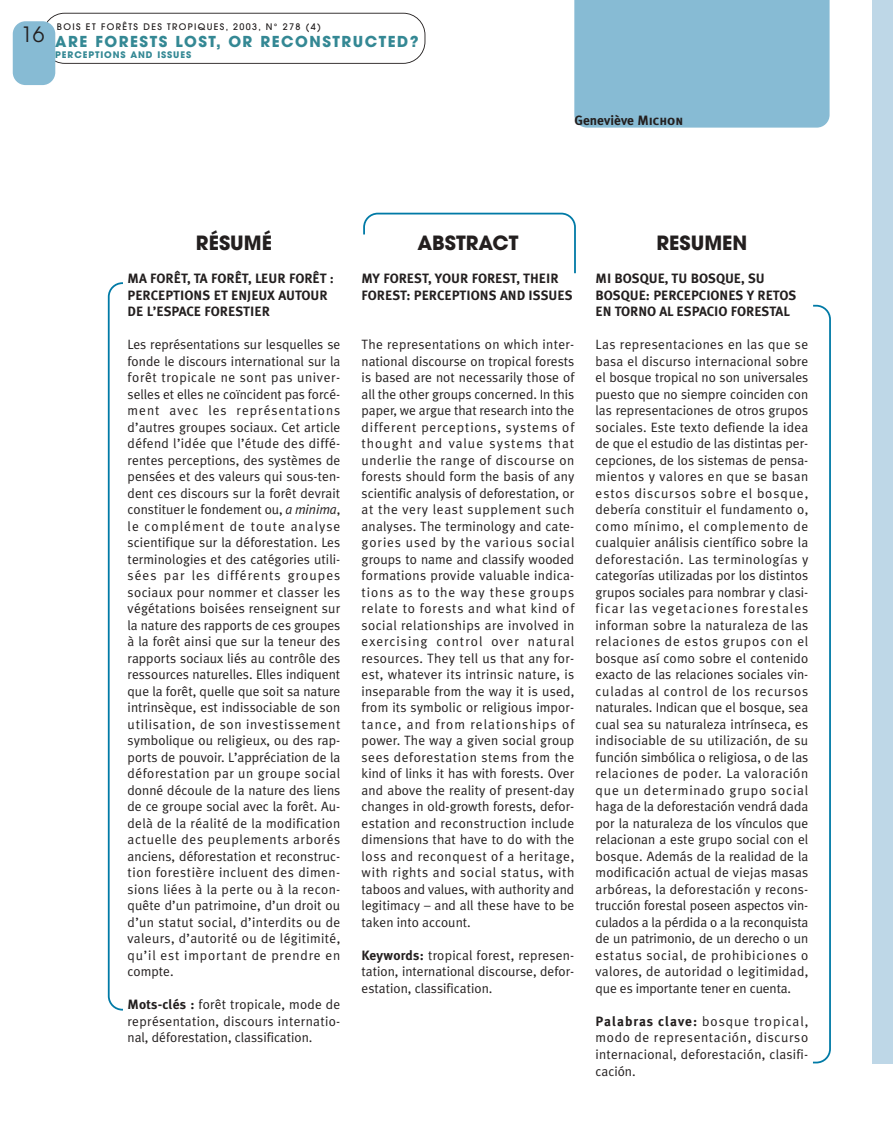
<style>
.page{position:relative;width:893px;height:1148px;background:#fff}
.page>*{position:absolute;margin:0;border:0;box-sizing:border-box;transform-origin:0 0}
.t1{font:21px "Avant Garde";color:#231f1f}
.t2{font:700 19.5px "Avant Garde";color:#231f1f}
.t3{font:700 15px "Avant Garde";letter-spacing:.1em;color:#348894}
.t4{font:13.5px/16.5px "Meta Plus Normal";letter-spacing:.005em;color:#231f1f;text-align:justify}
.t5{font:700 13.5px/16.5px "Meta Plus";color:#231f1f}
.t6{font:500 9px "Avant Garde";letter-spacing:.15em;color:#231f1f}
.t7{font:700 9px "Avant Garde";letter-spacing:.1em;color:#348894}
.s1{font-family:"Meta Plus Bold Caps";font-weight:400}
.s2{font-style:italic}
.s3{font-family:"Meta Plus";font-weight:700}
</style>
<div class="page">
<div style="left:872px;top:0;width:20px;height:1063px;background:#bed7e7"></div>
<svg style="left:108px;top:282px;width:15px;height:728px"></svg>
<svg style="left:813px;top:305px;width:17px;height:758px"></svg>
<svg style="left:46px;top:13px;width:379px;height:51px"></svg>
<div style="left:13px;top:21px;width:42px;height:64px;background:#87bbd4;border-radius:13px"></div>
<div style="left:574px;top:0;width:255px;height:128px;background:#87bbd4"></div>
<h1 class="t1" style="left:21px;top:26px;width:25px">16</h1>
<p class="t6" style="left:57px;top:23px;width:266px">BOIS ET FORÊTS DES TROPIQUES, 2003, N° 278 (4)</p>
<p class="t7" style="left:55px;top:51px;width:137px">PERCEPTIONS AND ISSUES</p>
<p class="t3" style="left:55px;top:36px;width:365px">ARE FORESTS LOST, OR RECONSTRUCTED?</p>
<p class="t5" style="left:574px;top:113px;width:110px">Geneviève <span class="s1">Michon</span></p>
<h2 class="t2" style="left:196px;top:236px;width:77px">RÉSUMÉ</h2>
<p class="t5" style="left:128px;top:271px;width:208px">MA FORÊT, TA FORÊT, LEUR FORÊT :<br>PERCEPTIONS ET ENJEUX AUTOUR<br>DE L’ESPACE FORESTIER</p>
<p class="t4" style="left:128px;top:337px;width:214px">Les représentations sur lesquelles se fonde le discours international sur la forêt tropicale ne sont pas univer&shy;selles et elles ne coïncident pas forcé&shy;ment avec les représentations d’autres groupes sociaux. Cet article défend l’idée que l’étude des diffé&shy;rentes perceptions, des systèmes de pensées et des valeurs qui sous-ten&shy;dent ces discours sur la forêt devrait constituer le fondement ou, <span class="s2">a minima</span>, le complément de toute analyse scientifique sur la déforestation. Les terminologies et des catégories utili&shy;sées par les différents groupes sociaux pour nommer et classer les végétations boisées renseignent sur la nature des rapports de ces groupes à la forêt ainsi que sur la teneur des rapports sociaux liés au contrôle des ressources naturelles. Elles indiquent que la forêt, quelle que soit sa nature intrinsèque, est indissociable de son utilisation, de son investissement symbolique ou religieux, ou des rap&shy;ports de pouvoir. L’appréciation de la déforestation par un groupe social donné découle de la nature des liens de ce groupe social avec la forêt. Au&shy;delà de la réalité de la modification actuelle des peuplements arborés anciens, déforestation et reconstruc&shy;tion forestière incluent des dimen&shy;sions liées à la perte ou à la recon&shy;quête d’un patrimoine, d’un droit ou d’un statut social, d’interdits ou de valeurs, d’autorité ou de légitimité, qu’il est important de prendre en compte.</p>
<p class="t4" style="left:128px;top:997px;width:214px"><span class="s3">Mots-clés :</span> forêt tropicale, mode de représentation, discours internatio&shy;nal, déforestation, classification.</p>
<h2 class="t2" style="left:417px;top:236px;width:102px">ABSTRACT</h2>
<p class="t5" style="left:361px;top:271px;width:212px">MY FOREST, YOUR FOREST, THEIR<br>FOREST: PERCEPTIONS AND ISSUES</p>
<p class="t4" style="left:361px;top:337px;width:214px">The representations on which inter&shy;national discourse on tropical forests is based are not necessarily those of all the other groups concerned. In this paper, we argue that research into the different perceptions, systems of thought and value systems that underlie the range of discourse on forests should form the basis of any scientific analysis of deforestation, or at the very least supplement such analyses. The terminology and cate&shy;gories used by the various social groups to name and classify wooded formations provide valuable indica&shy;tions as to the way these groups relate to forests and what kind of social relationships are involved in exercising control over natural resources. They tell us that any for&shy;est, whatever its intrinsic nature, is inseparable from the way it is used, from its symbolic or religious impor&shy;tance, and from relationships of power. The way a given social group sees deforestation stems from the kind of links it has with forests. Over and above the reality of present-day changes in old-growth forests, defor&shy;estation and reconstruction include dimensions that have to do with the loss and reconquest of a heritage, with rights and social status, with taboos and values, with authority and legitimacy – and all these have to be taken into account.</p>
<p class="t4" style="left:361px;top:948px;width:214px"><span class="s3">Keywords:</span> tropical forest, represen&shy;tation, international discourse, defor&shy;estation, classification.</p>
<h2 class="t2" style="left:656px;top:236px;width:92px">RESUMEN</h2>
<p class="t5" style="left:595px;top:271px;width:202px">MI BOSQUE, TU BOSQUE, SU<br>BOSQUE: PERCEPCIONES Y RETOS<br>EN TORNO AL ESPACIO FORESTAL</p>
<p class="t4" style="left:595px;top:337px;width:214px">Las representaciones en las que se basa el discurso internacional sobre el bosque tropical no son universales puesto que no siempre coinciden con las representaciones de otros grupos sociales. Este texto defiende la idea de que el estudio de las distintas per&shy;cepciones, de los sistemas de pensa&shy;mientos y valores en que se basan estos discursos sobre el bosque, debería constituir el fundamento o, como mínimo, el complemento de cualquier análisis científico sobre la deforestación. Las terminologías y categorías utilizadas por los distintos grupos sociales para nombrar y clasi&shy;ficar las vegetaciones forestales informan sobre la naturaleza de las relaciones de estos grupos con el bosque así como sobre el contenido exacto de las relaciones sociales vin&shy;culadas al control de los recursos naturales. Indican que el bosque, sea cual sea su naturaleza intrínseca, es indisociable de su utilización, de su función simbólica o religiosa, o de las relaciones de poder. La valoración que un determinado grupo social haga de la deforestación vendrá dada por la naturaleza de los vínculos que relacionan a este grupo social con el bosque. Además de la realidad de la modificación actual de viejas masas arbóreas, la deforestación y recons&shy;trucción forestal poseen aspectos vin&shy;culados a la pérdida o a la reconquista de un patrimonio, de un derecho o un estatus social, de prohibiciones o valores, de autoridad o legitimidad, que es importante tener en cuenta.</p>
<p class="t4" style="left:595px;top:1014px;width:214px"><span class="s3">Palabras clave:</span> bosque tropical, modo de representación, discurso internacional, deforestación, clasifi&shy;cación.</p>
</div>
